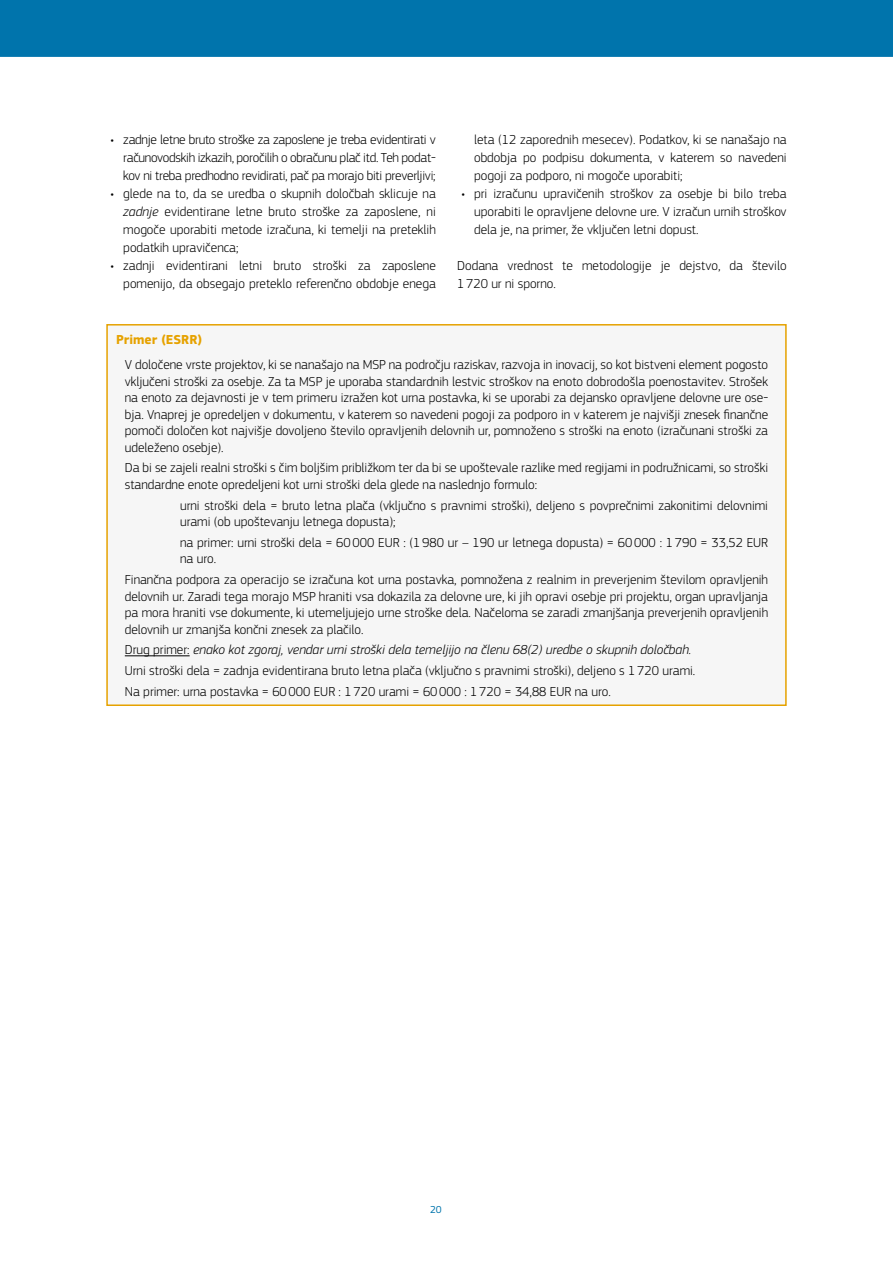
<style>
.page{position:relative;width:893px;height:1263px;background:#fff}
.page>*{position:absolute;margin:0;border:0;box-sizing:border-box;transform-origin:0 0}
.Box_Body{font:300 13.5px/16.5px "EC Square Sans Pro";color:#000;text-align:justify}
.Box_Body-2{font:italic 300 13.5px "EC Square Sans Pro";color:#000}
.Body{font:300 13.5px/18px "EC Square Sans Pro";color:#000}
.Box_Title_Yellow{font:700 13.5px "EC Square Sans Pro";color:#e6a200}
.t1{font:10.5px "EC Square Sans Pro";color:#0074ac}
.s1{font-style:italic}
.s2{font-style:normal}
</style>
<div class="page">
<div style="left:0;top:0;width:893px;height:57px;background:#0074ac"></div>
<div style="left:107px;top:325px;width:679px;height:380px;background:#f6f6f6"></div>
<hr style="left:125px;top:655px;width:65px;height:1px;background:#000">
<div style="left:106px;top:324px;width:681px;height:382px;border:2px solid #e6a200"></div>
<p class="Box_Body" style="left:123px;top:130px;width:314px;line-height:18px;text-indent:-13px">• zadnje letne bruto stroške za zaposlene je treba evidentirati v računovodskih izkazih, poročilih o obračunu plač itd. Teh podat&shy;kov ni treba predhodno revidirati, pač pa morajo biti preverljivi;</p>
<p class="Box_Body" style="left:123px;top:184px;width:314px;line-height:18px;text-indent:-13px">• glede na to, da se uredba o skupnih določbah sklicuje na <span class="s1">zadnje</span> evidentirane letne bruto stroške za zaposlene, ni mogoče uporabiti metode izračuna, ki temelji na preteklih podatkih upravičenca;</p>
<p class="Box_Body" style="left:111px;top:256px;width:327px;line-height:18px;text-align:right">• zadnji evidentirani letni bruto stroški za zaposlene pomenijo, da obsegajo preteklo referenčno obdobje enega</p>
<p class="Box_Body" style="left:474px;top:130px;width:314px;line-height:18px">leta (12 zaporednih mesecev). Podatkov, ki se nanašajo na obdobja po podpisu dokumenta, v katerem so navedeni pogoji za podporo, ni mogoče uporabiti;</p>
<p class="Box_Body" style="left:474px;top:184px;width:314px;line-height:18px;text-indent:-13px">• pri izračunu upravičenih stroškov za osebje bi bilo treba uporabiti le opravljene delovne ure. V izračun urnih stroškov dela je, na primer, že vključen letni dopust.</p>
<p class="Body" style="left:457px;top:256px;width:331px">Dodana vrednost te metodologije je dejstvo, da število<br>1720 ur ni sporno.</p>
<p class="Box_Title_Yellow" style="left:116px;top:332px;width:87px">Primer (ESRR)</p>
<p class="Box_Body" style="left:125px;top:356px;width:645px">V določene vrste projektov, ki se nanašajo na MSP na področju raziskav, razvoja in inovacij, so kot bistveni element pogosto vključeni stroški za osebje. Za ta MSP je uporaba standardnih lestvic stroškov na enoto dobrodošla poenostavitev. Strošek na enoto za dejavnosti je v tem primeru izražen kot urna postavka, ki se uporabi za dejansko opravljene delovne ure ose&shy;bja. Vnaprej je opredeljen v dokumentu, v katerem so navedeni pogoji za podporo in v katerem je najvišji znesek finančne pomoči določen kot najvišje dovoljeno število opravljenih delovnih ur, pomnoženo s stroški na enoto (izračunani stroški za udeleženo osebje).</p>
<p class="Box_Body" style="left:125px;top:460px;width:645px">Da bi se zajeli realni stroški s čim boljšim približkom ter da bi se upoštevale razlike med regijami in podružnicami, so stroški standardne enote opredeljeni kot urni stroški dela glede na naslednjo formulo:</p>
<p class="Box_Body" style="left:180px;top:497px;width:589px">urni stroški dela = bruto letna plača (vključno s pravnimi stroški), deljeno s povprečnimi zakonitimi delovnimi urami (ob upoštevanju letnega dopusta);</p>
<p class="Box_Body" style="left:180px;top:534px;width:590px">na primer: urni stroški dela = 60000 EUR : (1980 ur – 190 ur letnega dopusta) = 60000 : 1790 = 33,52 EUR na uro.</p>
<p class="Box_Body" style="left:125px;top:571px;width:645px">Finančna podpora za operacijo se izračuna kot urna postavka, pomnožena z realnim in preverjenim številom opravljenih delovnih ur. Zaradi tega morajo MSP hraniti vsa dokazila za delovne ure, ki jih opravi osebje pri projektu, organ upravljanja pa mora hraniti vse dokumente, ki utemeljujejo urne stroške dela. Načeloma se zaradi zmanjšanja preverjenih opravljenih delovnih ur zmanjša končni znesek za plačilo.</p>
<p class="Box_Body-2" style="left:125px;top:642px;width:568px"><span class="s2">Drug primer:</span> enako kot zgoraj, vendar urni stroški dela temeljijo na členu 68(2) uredbe o skupnih določbah.</p>
<p class="Box_Body" style="left:125px;top:662px;width:572px">Urni stroški dela = zadnja evidentirana bruto letna plača (vključno s pravnimi stroški), deljeno s 1720 urami.</p>
<p class="Box_Body" style="left:125px;top:683px;width:487px">Na primer: urna postavka = 60000 EUR : 1720 urami = 60000 : 1720 = 34,88 EUR na uro.</p>
<p class="t1" style="left:430px;top:1203px;width:13px">20</p>
</div>
